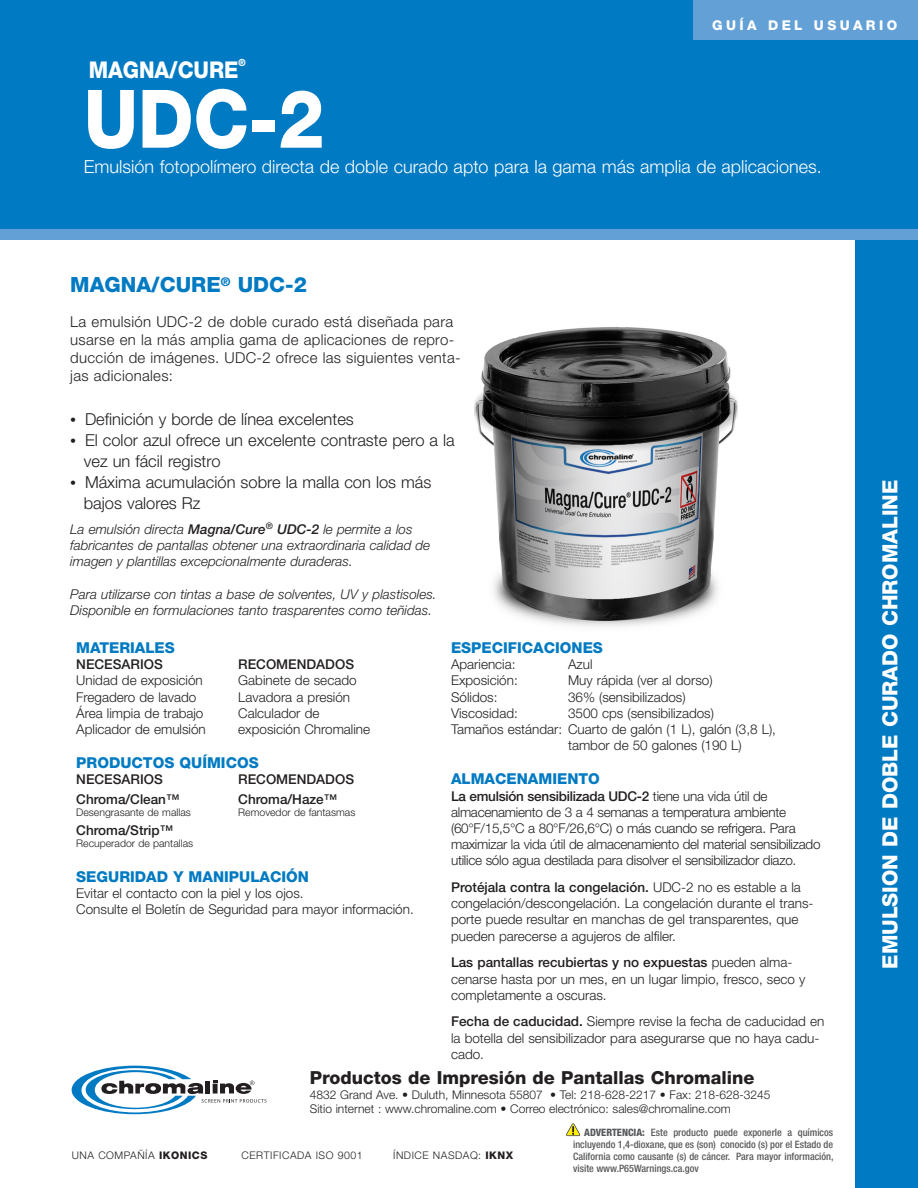
<style>
.page{position:relative;width:918px;height:1188px;background:#fff}
.page>*{position:absolute;margin:0;border:0;box-sizing:border-box;transform-origin:0 0}
.t1{font:800 80.85px "Helvetica Neue LT Std";color:#fff;scale:.91 1}
.t2{font:800 23.1px "Helvetica Neue LT Std";letter-spacing:-.005em;color:#fff;scale:.91 1}
.t3{font:800 21px "Helvetica Neue LT Std";color:#fff}
.t4{font:800 21px "Helvetica Neue LT Std";color:#007ac2}
.t5{font:300 18px "Helvetica Neue LT Std";color:#fff}
.t6{font:800 18px "Helvetica Neue LT Std";color:#231f20}
.t7{font:300 16.5px/21px "Helvetica Neue LT Std";color:#231f20}
.t8{font:300 15px/18px "Helvetica Neue LT Std";letter-spacing:.02em;color:#231f20}
.t9{font:800 15px "Helvetica Neue LT Std";color:#007ac2}
.t10{font:300 13.5px/16.2px "Helvetica Neue LT Std";color:#231f20}
.t11{font:300 13.5px/16.2px "Helvetica Neue LT Std";letter-spacing:-.02em;color:#231f20}
.t12{font:italic 300 13.5px/16.2px "Helvetica Neue LT Std";color:#231f20}
.t13{font:500 13.5px "Helvetica Neue LT Std";color:#231f20}
.t14{font:800 13.5px "Helvetica Neue LT Std";letter-spacing:.25em;color:#fff}
.t15{font:300 12px "Helvetica Neue LT Std";color:#231f20}
.t16{font:300 10.5px "Helvetica Neue LT Std";color:#231f20}
.t17{font:300 10.5px "Helvetica Neue LT Std";letter-spacing:.05em;color:#231f20}
.t18{font:500 condensed 10.2px/12.3px "Helvetica Neue LT Std";color:#57585a;text-align:justify}
.t19{font:800 9.9px "Helvetica Neue LT Std";color:#fff;scale:.91 1}
.s1{font-size:12px}
.s2{font-weight:500}
.s3{font-weight:800}
</style>
<div class="page">
<img style="left:474px;top:327px;width:264px;height:300px">
<div style="left:0;top:0;width:918px;height:236px;background:#007ac2"></div>
<div style="left:856px;top:3px;width:62px;height:1185px;background:#007ac2"></div>
<div style="left:0;top:230px;width:918px;height:10px;background:#62a0d6"></div>
<div style="left:693px;top:0;width:225px;height:39px;background:#62a0d6"></div>
<svg style="left:72px;top:1066px;width:194px;height:48px"></svg>
<svg style="left:566px;top:1123px;width:14px;height:13px"></svg>
<p class="t2" style="left:89px;top:57px;width:166px">MAGNA/CURE</p>
<p class="t19" style="left:238px;top:57px;width:9px">®</p>
<p class="t1" style="left:84px;top:71px;width:266px">UDC-2</p>
<p class="t14" style="left:712px;top:18px;width:187px">GUÍA DEL USUARIO</p>
<p class="t5" style="left:84px;top:155px;width:740px">Emulsión fotopolímero directa de doble curado apto para la gama más amplia de aplicaciones.</p>
<p class="t4" style="left:70px;top:273px;width:238px">MAGNA/CURE<sup>®</sup> UDC-2</p>
<p class="t8" style="left:70px;top:312px;width:392px">La emulsión UDC-2 de doble curado está diseñada para usarse en la más amplia gama de aplicaciones de repro&shy;ducción de imágenes. UDC-2 ofrece las siguientes venta&shy;jas adicionales:</p>
<p class="t7" style="left:70px;top:408px;width:285px"><span class="s1">•</span> Definición y borde de línea excelentes</p>
<p class="t7" style="left:84px;top:429px;width:373px;text-indent:-13px"><span class="s1">•</span> El color azul ofrece un excelente contraste pero a la vez un fácil registro</p>
<p class="t7" style="left:84px;top:471px;width:349px;text-indent:-13px"><span class="s1">•</span> Máxima acumulación sobre la malla con los más bajos valores Rz</p>
<p class="t12" style="left:70px;top:521px;width:362px">La emulsión directa <span class="s2">Magna/Cure</span><sup>®</sup> <span class="s2">UDC-2</span> le permite a los fabricantes de pantallas obtener una extraordinaria calidad de imagen y plantillas excepcionalmente duraderas.</p>
<p class="t12" style="left:70px;top:586px;width:368px">Para utilizarse con tintas a base de solventes, UV y plastisoles.<br>Disponible en formulaciones tanto trasparentes como teñidas.</p>
<p class="t9" style="left:76px;top:639px;width:100px">MATERIALES</p>
<p class="t13" style="left:76px;top:656px;width:88px">NECESARIOS</p>
<p class="t13" style="left:238px;top:656px;width:117px">RECOMENDADOS</p>
<p class="t10" style="left:76px;top:672px;width:128px">Unidad de exposición</p>
<p class="t10" style="left:238px;top:672px;width:120px">Gabinete de secado</p>
<p class="t10" style="left:76px;top:688px;width:122px">Fregadero de lavado</p>
<p class="t10" style="left:238px;top:688px;width:113px">Lavadora a presión</p>
<p class="t10" style="left:76px;top:705px;width:129px">Área limpia de trabajo</p>
<p class="t10" style="left:238px;top:705px;width:83px">Calculador de</p>
<p class="t10" style="left:76px;top:721px;width:131px">Aplicador de emulsión</p>
<p class="t10" style="left:238px;top:721px;width:133px">exposición Chromaline</p>
<p class="t9" style="left:76px;top:754px;width:184px">PRODUCTOS QUÍMICOS</p>
<p class="t13" style="left:76px;top:771px;width:88px">NECESARIOS</p>
<p class="t13" style="left:238px;top:771px;width:117px">RECOMENDADOS</p>
<p class="t13" style="left:76px;top:791px;width:105px">Chroma/Clean™</p>
<p class="t13" style="left:238px;top:791px;width:100px">Chroma/Haze™</p>
<p class="t16" style="left:76px;top:806px;width:116px">Desengrasante de mallas</p>
<p class="t16" style="left:238px;top:806px;width:119px">Removedor de fantasmas</p>
<p class="t13" style="left:76px;top:822px;width:98px">Chroma/Strip™</p>
<p class="t16" style="left:76px;top:837px;width:118px">Recuperador de pantallas</p>
<p class="t9" style="left:76px;top:867px;width:234px">SEGURIDAD Y MANIPULACIÓN</p>
<p class="t10" style="left:76px;top:885px;width:229px">Evitar el contacto con la piel y los ojos.</p>
<p class="t10" style="left:76px;top:901px;width:339px">Consulte el Boletín de Seguridad para mayor información.</p>
<p class="t9" style="left:451px;top:639px;width:153px">ESPECIFICACIONES</p>
<p class="t10" style="left:451px;top:656px;width:66px">Apariencia:</p>
<p class="t10" style="left:568px;top:656px;width:26px">Azul</p>
<p class="t10" style="left:451px;top:672px;width:68px">Exposición:</p>
<p class="t10" style="left:568px;top:672px;width:146px">Muy rápida (ver al dorso)</p>
<p class="t10" style="left:451px;top:688px;width:48px">Sólidos:</p>
<p class="t10" style="left:568px;top:688px;width:119px">36% (sensibilizados)</p>
<p class="t10" style="left:451px;top:705px;width:68px">Viscosidad:</p>
<p class="t10" style="left:568px;top:705px;width:148px">3500 cps (sensibilizados)</p>
<p class="t10" style="left:568px;top:721px;width:210px;text-indent:-117px">Tamaños estándar: Cuarto de galón (1 L), galón (3,8 L), tambor de 50 galones (190 L)</p>
<p class="t9" style="left:451px;top:770px;width:150px">ALMACENAMIENTO</p>
<p class="t11" style="left:451px;top:787px;width:371px"><span class="s2">La emulsión sensibilizada UDC-2</span> tiene una vida útil de almacenamiento de 3 a 4 semanas a temperatura ambiente (60°F/15,5°C a 80°F/26,6°C) o más cuando se refrigera. Para maximizar la vida útil de almacenamiento del material sensibilizado utilice sólo agua destilada para disolver el sensibilizador diazo.</p>
<p class="t10" style="left:451px;top:879px;width:364px"><span class="s2">Protéjala contra la congelación.</span> UDC-2 no es estable a la congelación/descongelación. La congelación durante el trans&shy;porte puede resultar en manchas de gel transparentes, que pueden parecerse a agujeros de alfiler.</p>
<p class="t10" style="left:451px;top:954px;width:356px"><span class="s2">Las pantallas recubiertas y no expuestas</span> pueden alma&shy;cenarse hasta por un mes, en un lugar limpio, fresco, seco y completamente a oscuras.</p>
<p class="t10" style="left:451px;top:1013px;width:375px"><span class="s2">Fecha de caducidad.</span> Siempre revise la fecha de caducidad en la botella del sensibilizador para asegurarse que no haya cadu&shy;cado.</p>
<p class="t6" style="left:310px;top:1067px;width:446px">Productos de Impresión de Pantallas Chromaline</p>
<p class="t15" style="left:310px;top:1087px;width:462px">4832 Grand Ave. • Duluth, Minnesota 55807 • Tel: 218-628-2217 • Fax: 218-628-3245</p>
<p class="t15" style="left:310px;top:1101px;width:423px">Sitio internet : www.chromaline.com • Correo electrónico: sales@chromaline.com</p>
<p class="t17" style="left:72px;top:1149px;width:137px">UNA COMPAÑÍA <span class="s3">IKONICS</span></p>
<p class="t17" style="left:242px;top:1149px;width:123px">CERTIFICADA ISO 9001</p>
<p class="t17" style="left:393px;top:1149px;width:122px">ÍNDICE NASDAQ: <span class="s3">IKNX</span></p>
<p class="t18" style="left:573px;top:1126px;width:262px;text-indent:11px"><span class="s3">ADVERTENCIA:</span> Este producto puede exponerle a químicos incluyendo 1,4-dioxane, que es (son) conocido (s) por el Estado de California como causante (s) de cáncer. Para mayor información, visite www.P65Warnings.ca.gov</p>
<p class="t3" style="left:877px;top:969px;width:491px;rotate:-90deg">EMULSION DE DOBLE CURADO CHROMALINE</p>
</div>
